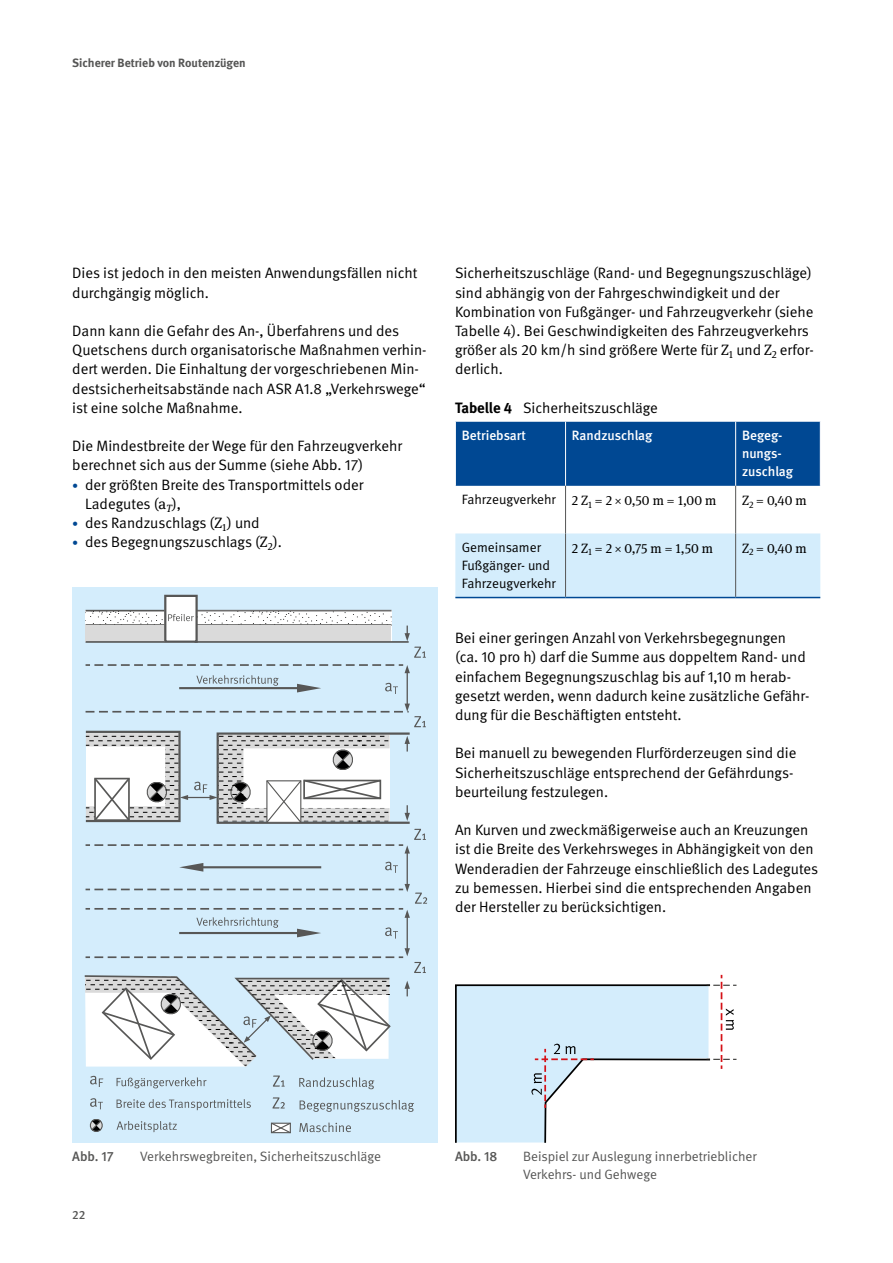
<style>
.page{position:relative;width:893px;height:1263px;background:#fff}
.page>*{position:absolute;margin:0;border:0;box-sizing:border-box;transform-origin:0 0}
.Fließtext_FT_Abstand_vor{font:15px/19.2px "DGUV Meta";color:#000}
.Fließtext_FT_Abstand_nach{font:15px/19.2px "DGUV Meta";color:#000}
.t1{font:13.5px/18px "DGUV Meta";color:#565655}
.Tabellen_und_Graphen_TI{font:13.5px/18px "DGUV Meta";color:#000}
.Formeln_Formel{font:13.5px "DGUV Meta Serif";color:#000}
.Tabellen_und_Graphen_TK{font:500 13.5px/18px "DGUV Meta";color:#fff}
.t2{font:500 13.5px "DGUV Meta";letter-spacing:-.005em;color:#565655}
.t3{font:700 12px "DGUV Meta";color:#565655}
.t4{font:500 12px "DGUV Meta";color:#565655}
.s1{font-size:12px;color:#004893}
.s2{font-family:"DGUV Meta Serif"}
.s3{font-weight:700}
</style>
<div class="page">
<div style="left:456px;top:422px;width:364px;height:64px;background:#004893"></div>
<div style="left:455px;top:533px;width:365px;height:64px;background:#d4edfc"></div>
<hr style="left:565px;top:422px;width:1px;height:64px;background:#fff">
<hr style="left:735px;top:422px;width:1px;height:64px;background:#fff">
<hr style="left:565px;top:486px;width:1px;height:47px;background:#565655">
<hr style="left:565px;top:533px;width:1px;height:64px;background:#565655">
<hr style="left:735px;top:486px;width:1px;height:47px;background:#565655">
<hr style="left:735px;top:533px;width:1px;height:64px;background:#565655">
<hr style="left:455px;top:597px;width:111px;height:1px;background:#004993">
<hr style="left:566px;top:597px;width:170px;height:1px;background:#004993">
<hr style="left:736px;top:597px;width:84px;height:1px;background:#004993">
<div style="left:72px;top:587px;width:366px;height:555px;background:#d4edfc"></div>
<svg style="left:86px;top:611px;width:306px;height:30px"></svg>
<svg style="left:117px;top:1077px;width:90px;height:11px"></svg>
<svg style="left:117px;top:1099px;width:134px;height:11px"></svg>
<svg style="left:117px;top:1121px;width:60px;height:11px"></svg>
<svg style="left:299px;top:1077px;width:75px;height:12px"></svg>
<svg style="left:300px;top:1100px;width:114px;height:12px"></svg>
<svg style="left:299px;top:1122px;width:52px;height:10px"></svg>
<svg style="left:86px;top:612px;width:305px;height:12px;background:#f7f7f7"></svg>
<hr style="left:86px;top:610px;width:79px;height:1px;background:#575756">
<hr style="left:86px;top:624px;width:79px;height:2px;background:#575756">
<hr style="left:86px;top:641px;width:79px;height:2px;background:#575756">
<hr style="left:195px;top:610px;width:196px;height:1px;background:#706f6f">
<hr style="left:195px;top:624px;width:196px;height:2px;background:#575756">
<hr style="left:195px;top:641px;width:214px;height:2px;background:#575756">
<svg style="left:405px;top:625px;width:5px;height:16px"></svg>
<div style="left:85px;top:731px;width:96px;height:91px;border:2px solid #575756"></div>
<svg style="left:89px;top:1119px;width:14px;height:13px"></svg>
<svg style="left:270px;top:1122px;width:21px;height:12px"></svg>
<svg style="left:273px;top:1075px;width:12px;height:11px"></svg>
<svg style="left:414px;top:647px;width:12px;height:11px"></svg>
<svg style="left:90px;top:1076px;width:13px;height:11px"></svg>
<svg style="left:273px;top:1097px;width:12px;height:11px"></svg>
<svg style="left:90px;top:1098px;width:13px;height:11px"></svg>
<svg style="left:86px;top:664px;width:340px;height:63px"></svg>
<div style="left:85px;top:626px;width:306px;height:15px;background:#dadada"></div>
<div style="left:165px;top:596px;width:32px;height:46px;background:#fff"></div>
<div style="left:164px;top:595px;width:34px;height:48px;border:2px solid #575756"></div>
<svg style="left:168px;top:614px;width:26px;height:7px"></svg>
<svg style="left:84px;top:733px;width:343px;height:334px"></svg>
<svg style="left:455px;top:975px;width:281px;height:167px"></svg>
<p class="t3" style="left:72px;top:56px;width:175px">Sicherer Betrieb von Routenzügen</p>
<p class="Fließtext_FT_Abstand_vor" style="left:72px;top:264px;width:347px">Dies ist jedoch in den meisten Anwendungsfällen nicht durchgängig möglich.</p>
<p class="Fließtext_FT_Abstand_vor" style="left:72px;top:322px;width:356px">Dann kann die Gefahr des An-, Überfahrens und des Quetschens durch organisatorische Maßnahmen verhin&shy;dert werden. Die Einhaltung der vorgeschriebenen Min&shy;destsicherheitsabstände nach ASR A1.8 „Verkehrswege“ ist eine solche Maßnahme.</p>
<p class="Fließtext_FT_Abstand_vor" style="left:72px;top:437px;width:331px">Die Mindestbreite der Wege für den Fahrzeugverkehr berechnet sich aus der Summe (siehe Abb. 17)</p>
<p class="Fließtext_FT_Abstand_vor" style="left:85px;top:475px;width:280px;text-indent:-13px"><span class="s1">•</span> der größten Breite des Transportmittels oder<br>Ladegutes (<span class="s2">a</span><sub>T</sub>),</p>
<p class="Fließtext_FT_Abstand_vor" style="left:72px;top:514px;width:189px"><span class="s1">•</span> des Randzuschlags (<span class="s2">Z</span><sub>1</sub>) und</p>
<p class="Fließtext_FT_Abstand_vor" style="left:72px;top:533px;width:211px"><span class="s1">•</span> des Begegnungszuschlags (<span class="s2">Z</span><sub>2</sub>).</p>
<p class="Fließtext_FT_Abstand_vor" style="left:455px;top:264px;width:360px">Sicherheitszuschläge (Rand- und Begegnungszuschläge) sind abhängig von der Fahrgeschwindigkeit und der Kombination von Fußgänger- und Fahrzeugverkehr (siehe Tabelle 4). Bei Geschwindigkeiten des Fahrzeugverkehrs größer als 20 km/h sind größere Werte für <span class="s2">Z</span><sub>1</sub> und <span class="s2">Z</span><sub>2</sub> erfor&shy;derlich.</p>
<p class="Fließtext_FT_Abstand_vor" style="left:455px;top:398px;width:204px"><span class="s3">Tabelle 4</span> Sicherheitszuschläge</p>
<p class="Tabellen_und_Graphen_TK" style="left:462px;top:427px;width:66px">Betriebsart</p>
<p class="Tabellen_und_Graphen_TK" style="left:572px;top:427px;width:82px">Randzuschlag</p>
<p class="Tabellen_und_Graphen_TK" style="left:742px;top:427px;width:53px">Begeg&shy;nungs&shy;zuschlag</p>
<p class="Tabellen_und_Graphen_TI" style="left:462px;top:491px;width:96px">Fahrzeugverkehr</p>
<p class="Formeln_Formel" style="left:572px;top:492px;width:146px">2 Z<sub>1</sub> = 2 × 0,50 m = 1,00 m</p>
<p class="Formeln_Formel" style="left:742px;top:492px;width:66px">Z<sub>2</sub> = 0,40 m</p>
<p class="Tabellen_und_Graphen_TI" style="left:462px;top:539px;width:96px">Gemeinsamer<br>Fußgänger- und<br>Fahrzeugverkehr</p>
<p class="Formeln_Formel" style="left:572px;top:540px;width:143px">2 Z<sub>1</sub> = 2 × 0,75 m = 1,50 m</p>
<p class="Formeln_Formel" style="left:742px;top:540px;width:66px">Z<sub>2</sub> = 0,40 m</p>
<p class="Fließtext_FT_Abstand_nach" style="left:455px;top:629px;width:356px">Bei einer geringen Anzahl von Verkehrsbegegnungen (ca. 10 pro h) darf die Summe aus doppeltem Rand- und einfachem Begegnungszuschlag bis auf 1,10 m herab&shy;gesetzt werden, wenn dadurch keine zusätzliche Gefähr&shy;dung für die Beschäftigten entsteht.</p>
<p class="Fließtext_FT_Abstand_vor" style="left:455px;top:744px;width:343px">Bei manuell zu bewegenden Flurförderzeugen sind die<br>Sicherheitszuschläge entsprechend der Gefährdungs&shy;beurteilung festzulegen.</p>
<p class="Fließtext_FT_Abstand_vor" style="left:455px;top:821px;width:365px">An Kurven und zweckmäßigerweise auch an Kreuzungen ist die Breite des Verkehrsweges in Abhängigkeit von den Wenderadien der Fahrzeuge einschließlich des Ladegutes zu bemessen. Hierbei sind die entsprechenden Angaben der Hersteller zu berücksichtigen.</p>
<p class="t2" style="left:72px;top:1149px;width:43px">Abb. 17</p>
<p class="t1" style="left:140px;top:1148px;width:242px">Verkehrswegbreiten, Sicherheitszuschläge</p>
<p class="t2" style="left:455px;top:1149px;width:44px">Abb. 18</p>
<p class="t1" style="left:523px;top:1148px;width:235px">Beispiel zur Auslegung innerbetrieblicher<br>Verkehrs- und Gehwege</p>
<p class="t4" style="left:72px;top:1208px;width:15px">22</p>
</div>
